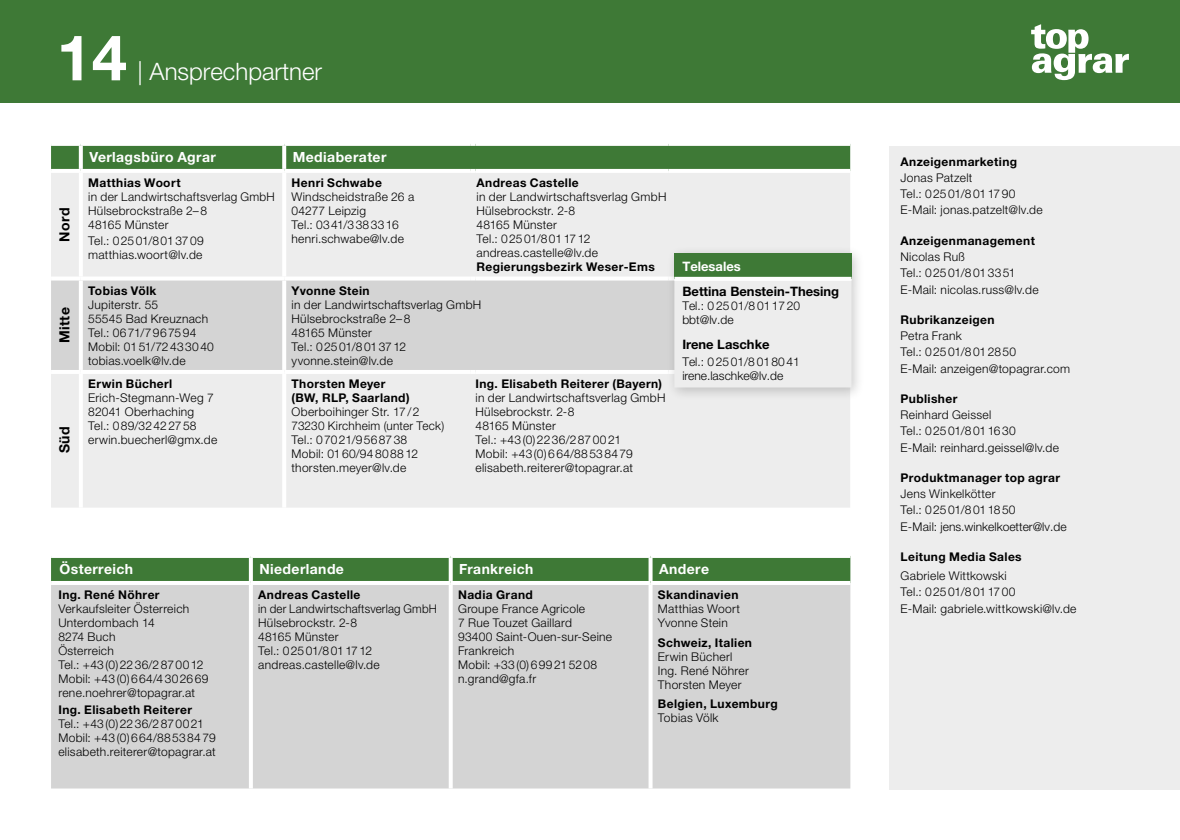
<style>
.page{position:relative;width:1180px;height:840px;background:#fff}
.page>*{position:absolute;margin:0;border:0;box-sizing:border-box;transform-origin:0 0}
.t1{font:700 63.2px "Helvetica Neue LT Pro";color:#fff}
.t2{font:300 24px "Helvetica Neue LT Pro";color:#fff}
.t3{font:700 14px "Helvetica Neue LT Pro";letter-spacing:.03em;color:#fff}
.t4{font:700 14px "Helvetica Neue LT Pro";letter-spacing:.025em;color:#000}
.t5{font:700 13px "Helvetica Neue LT Pro";color:#000}
.t6{font:700 13px "Helvetica Neue LT Pro";color:#fff}
.t7{font:300 12px/14px "Helvetica Neue LT Pro";letter-spacing:.025em;color:#000}
.t8{font:700 12px/14px "Helvetica Neue LT Pro";letter-spacing:.03em;color:#000}
.t9{font:300 12px/14px "Helvetica Neue LT Pro";color:#000}
.t10{font:300 12px/14px "Helvetica Neue LT Pro";letter-spacing:.025em;color:#000;scale:.96 1}
</style>
<div class="page">
<div style="left:0;top:0;width:1179px;height:103px;background:#3e7936"></div>
<svg style="left:1031px;top:24px;width:97px;height:56px"></svg>
<div style="left:51px;top:173px;width:799px;height:334px;background:#ededed"></div>
<div style="left:51px;top:280px;width:615px;height:90px;background:#d4d4d4"></div>
<svg style="left:51px;top:144px;width:799px;height:27px;background:#52874b"></svg>
<hr style="left:475px;top:169px;width:193px;height:4px;background:#fff">
<hr style="left:51px;top:169px;width:30px;height:4px;background:#fff">
<hr style="left:81px;top:169px;width:203px;height:4px;background:#fff">
<hr style="left:79px;top:173px;width:4px;height:103px;background:#fff">
<hr style="left:284px;top:169px;width:187px;height:4px;background:#fff">
<hr style="left:282px;top:173px;width:4px;height:103px;background:#fff">
<hr style="left:51px;top:276px;width:30px;height:4px;background:#fff">
<hr style="left:81px;top:276px;width:203px;height:4px;background:#fff">
<hr style="left:79px;top:280px;width:4px;height:90px;background:#fff">
<hr style="left:284px;top:276px;width:187px;height:4px;background:#fff">
<hr style="left:282px;top:280px;width:4px;height:90px;background:#fff">
<svg style="left:471px;top:276px;width:4px;height:4px"></svg>
<hr style="left:475px;top:276px;width:193px;height:4px;background:#fff">
<hr style="left:475px;top:370px;width:193px;height:4px;background:#fff">
<hr style="left:51px;top:370px;width:30px;height:4px;background:#fff">
<hr style="left:81px;top:370px;width:203px;height:4px;background:#fff">
<hr style="left:79px;top:374px;width:4px;height:133px;background:#fff">
<hr style="left:284px;top:370px;width:187px;height:4px;background:#fff">
<hr style="left:282px;top:374px;width:4px;height:133px;background:#fff">
<svg style="left:471px;top:370px;width:4px;height:4px"></svg>
<div style="left:51px;top:557px;width:799px;height:23px;background:#3e7936"></div>
<div style="left:51px;top:585px;width:799px;height:203px;background:#d4d4d4"></div>
<svg style="left:249px;top:557px;width:4px;height:23px"></svg>
<svg style="left:448px;top:557px;width:4px;height:23px"></svg>
<svg style="left:648px;top:557px;width:4px;height:23px"></svg>
<svg style="left:51px;top:580px;width:200px;height:3px"></svg>
<svg style="left:252px;top:580px;width:197px;height:1px"></svg>
<hr style="left:249px;top:584px;width:4px;height:204px;background:#fff">
<svg style="left:450px;top:580px;width:199px;height:3px"></svg>
<svg style="left:448px;top:585px;width:4px;height:203px"></svg>
<svg style="left:650px;top:580px;width:200px;height:4px"></svg>
<svg style="left:648px;top:584px;width:4px;height:204px"></svg>
<div style="left:666px;top:245px;width:199px;height:156px;background:#000;opacity:.2"></div>
<div style="left:674px;top:253px;width:177px;height:26px;background:#3e7936"></div>
<div style="left:674px;top:281px;width:177px;height:106px;background:#ededed"></div>
<hr style="left:674px;top:277px;width:177px;height:4px;background:#fff">
<div style="left:889px;top:146px;width:290px;height:643px;background:#ededed"></div>
<h1 class="t1" style="left:57px;top:18px;width:72px">14</h1>
<h2 class="t2" style="left:137px;top:56px;width:186px">| Ansprechpartner</h2>
<p class="t4" style="left:56px;top:242px;width:36px;rotate:-90deg">Nord</p>
<p class="t4" style="left:56px;top:343px;width:37px;rotate:-90deg">Mitte</p>
<p class="t4" style="left:56px;top:453px;width:28px;rotate:-90deg">Süd</p>
<p class="t3" style="left:89px;top:148px;width:128px">Verlagsbüro Agrar</p>
<p class="t3" style="left:293px;top:148px;width:95px">Mediaberater</p>
<p class="t8" style="left:88px;top:175px;width:94px">Matthias Woort</p>
<p class="t7" style="left:88px;top:189px;width:188px">in der Landwirtschaftsverlag GmbH<br>Hülsebrockstraße 2–8<br>48165 Münster</p>
<p class="t7" style="left:88px;top:233px;width:117px">Tel.: 02501/8013709 matthias.woort@lv.de</p>
<p class="t8" style="left:291px;top:175px;width:92px">Henri Schwabe</p>
<p class="t7" style="left:291px;top:189px;width:124px">Windscheidstraße 26 a<br>04277 Leipzig<br>Tel.: 0341/3383316 henri.schwabe@lv.de</p>
<p class="t8" style="left:476px;top:175px;width:104px">Andreas Castelle</p>
<p class="t7" style="left:476px;top:189px;width:191px">in der Landwirtschaftsverlag GmbH<br>Hülsebrockstr. 2-8<br>48165 Münster<br>Tel.: 02501/8011712 andreas.castelle@lv.de</p>
<p class="t8" style="left:476px;top:259px;width:180px">Regierungsbezirk Weser-Ems</p>
<p class="t8" style="left:88px;top:283px;width:70px">Tobias Völk</p>
<p class="t7" style="left:88px;top:297px;width:127px">Jupiterstr. 55<br>55545 Bad Kreuznach<br>Tel.: 0671/7967594<br>Mobil: 0151/72433040 tobias.voelk@lv.de</p>
<p class="t8" style="left:88px;top:376px;width:86px">Erwin Bücherl</p>
<p class="t7" style="left:88px;top:390px;width:130px">Erich-Stegmann-Weg 7<br>82041 Oberhaching<br>Tel.: 089/32422758 erwin.buecherl@gmx.de</p>
<p class="t8" style="left:291px;top:283px;width:80px">Yvonne Stein</p>
<p class="t7" style="left:291px;top:297px;width:191px">in der Landwirtschaftsverlag GmbH<br>Hülsebrockstraße 2–8<br>48165 Münster<br>Tel.: 02501/8013712 yvonne.stein@lv.de</p>
<p class="t8" style="left:291px;top:376px;width:119px">Thorsten Meyer (BW, RLP, Saarland)</p>
<p class="t7" style="left:291px;top:404px;width:154px">Oberboihinger Str. 17/2<br>73230 Kirchheim (unter Teck)<br>Tel.: 07021/9568738<br>Mobil: 0160/94808812 thorsten.meyer@lv.de</p>
<p class="t8" style="left:475px;top:376px;width:188px">Ing. Elisabeth Reiterer (Bayern)</p>
<p class="t7" style="left:475px;top:390px;width:191px">in der Landwirtschaftsverlag GmbH<br>Hülsebrockstr. 2-8<br>48165 Münster<br>Tel.: +43(0)2236/2870021<br>Mobil: +43(0)664/88538479 elisabeth.reiterer@topagrar.at</p>
<p class="t6" style="left:682px;top:258px;width:60px">Telesales</p>
<p class="t5" style="left:682px;top:283px;width:158px">Bettina Benstein-Thesing</p>
<p class="t9" style="left:682px;top:298px;width:119px">Tel.: 0 25 01/8 011720 bbt@lv.de</p>
<p class="t5" style="left:682px;top:336px;width:89px">Irene Laschke</p>
<p class="t9" style="left:682px;top:354px;width:119px">Tel.: 025 01/8 018041 irene.laschke@lv.de</p>
<p class="t3" style="left:60px;top:560px;width:75px">Österreich</p>
<p class="t3" style="left:259px;top:560px;width:86px">Niederlande</p>
<p class="t3" style="left:459px;top:560px;width:75px">Frankreich</p>
<p class="t3" style="left:659px;top:560px;width:52px">Andere</p>
<p class="t8" style="left:58px;top:587px;width:103px">Ing. René Nöhrer</p>
<p class="t7" style="left:58px;top:601px;width:151px">Verkaufsleiter Österreich<br>Unterdombach 14<br>8274 Buch<br>Österreich<br>Tel.: +43(0)2236/2870012<br>Mobil: +43(0)664/4302669 rene.noehrer@topagrar.at</p>
<p class="t8" style="left:58px;top:702px;width:135px">Ing. Elisabeth Reiterer</p>
<p class="t7" style="left:58px;top:716px;width:159px">Tel.: +43(0)2236/2870021<br>Mobil: +43(0)664/88538479 elisabeth.reiterer@topagrar.at</p>
<p class="t8" style="left:458px;top:587px;width:76px">Nadia Grand</p>
<p class="t7" style="left:458px;top:601px;width:155px">Groupe France Agricole<br>7 Rue Touzet Gaillard<br>93400 Saint-Ouen-sur-Seine<br>Frankreich<br>Mobil: +33(0)699215208 n.grand@gfa.fr</p>
<p class="t8" style="left:258px;top:587px;width:104px">Andreas Castelle</p>
<p class="t10" style="left:258px;top:601px;width:187px">in der Landwirtschaftsverlag GmbH<br>Hülsebrockstr. 2-8<br>48165 Münster<br>Tel.: 02501/8011712 andreas.castelle@lv.de</p>
<p class="t8" style="left:658px;top:587px;width:82px">Skandinavien</p>
<p class="t7" style="left:658px;top:601px;width:84px">Matthias Woort<br>Yvonne Stein</p>
<p class="t8" style="left:658px;top:634px;width:96px">Schweiz, Italien</p>
<p class="t7" style="left:658px;top:648px;width:92px">Erwin Bücherl<br>Ing. René Nöhrer<br>Thorsten Meyer</p>
<p class="t8" style="left:658px;top:696px;width:121px">Belgien, Luxemburg</p>
<p class="t7" style="left:658px;top:710px;width:62px">Tobias Völk</p>
<p class="t8" style="left:900px;top:154px;width:118px">Anzeigenmarketing</p>
<p class="t7" style="left:900px;top:169px;width:144px;line-height:16.2px">Jonas Patzelt<br>Tel.: 02501/8011790<br>E-Mail: jonas.patzelt@lv.de</p>
<p class="t8" style="left:900px;top:233px;width:136px">Anzeigenmanagement</p>
<p class="t7" style="left:900px;top:248px;width:139px;line-height:16.2px">Nicolas Ruß<br>Tel.: 02501/8013351<br>E-Mail: nicolas.russ@lv.de</p>
<p class="t8" style="left:900px;top:312px;width:95px">Rubrikanzeigen</p>
<p class="t7" style="left:900px;top:327px;width:171px;line-height:16.2px">Petra Frank<br>Tel.: 02501/8012850<br>E-Mail: anzeigen@topagrar.com</p>
<p class="t8" style="left:900px;top:391px;width:58px">Publisher</p>
<p class="t7" style="left:900px;top:406px;width:160px;line-height:16.2px">Reinhard Geissel<br>Tel.: 02501/8011630<br>E-Mail: reinhard.geissel@lv.de</p>
<p class="t8" style="left:900px;top:470px;width:161px">Produktmanager top agrar</p>
<p class="t9" style="left:900px;top:485px;width:167px;line-height:16.2px">Jens Winkelkötter<br>Tel.: 02501/8011850<br>E-Mail: jens.winkelkoetter@lv.de</p>
<p class="t8" style="left:900px;top:549px;width:123px">Leitung Media Sales</p>
<p class="t7" style="left:900px;top:567px;width:177px;line-height:16.2px">Gabriele Wittkowski<br>Tel.: 02501/8011700<br>E-Mail: gabriele.wittkowski@lv.de</p>
</div>
